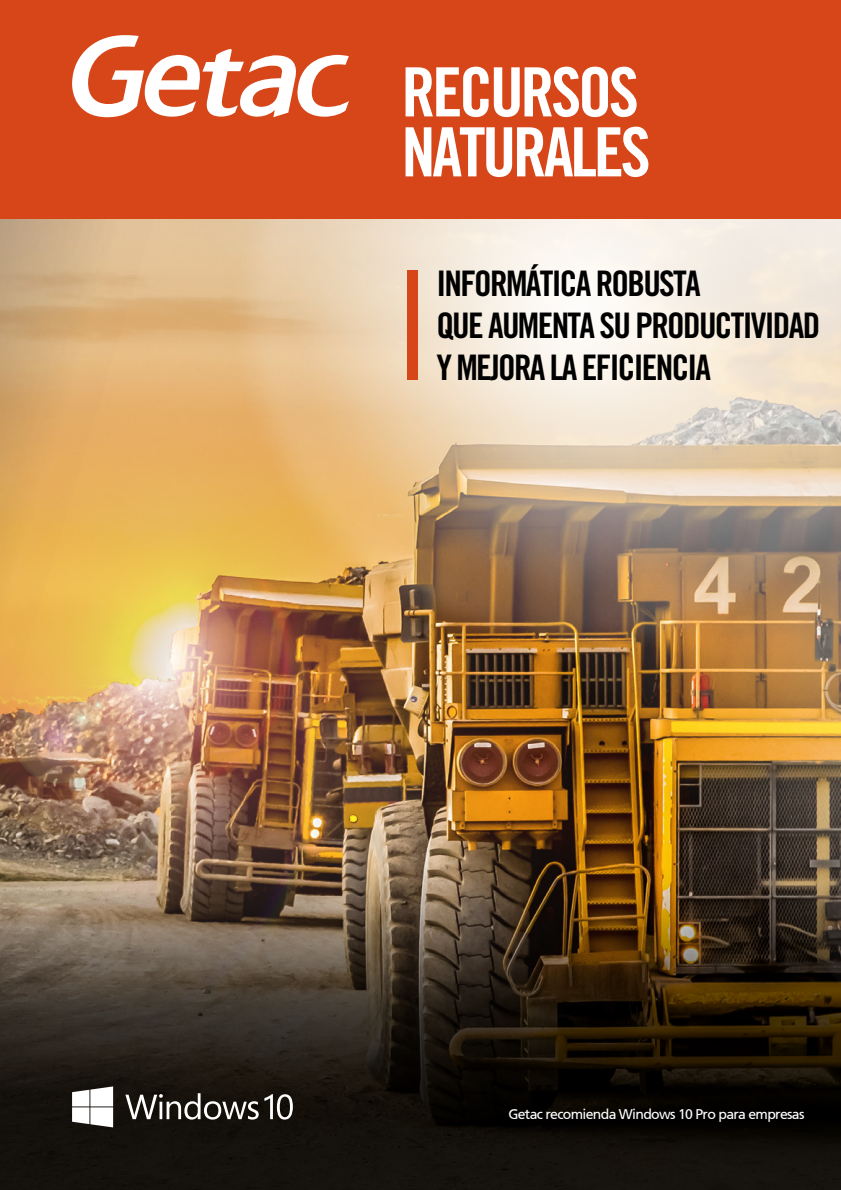
<style>
.page{position:relative;width:841px;height:1190px;background:#fff}
.page>*{position:absolute;margin:0;border:0;box-sizing:border-box;transform-origin:0 0}
.t1{font:68px/60px "Trade Gothic LT Pro Bd Cn 20";letter-spacing:-.05em;color:#fff}
.t2{font:35.2px/42.2px "Trade Gothic LT Pro Bd Cn 20";letter-spacing:-.05em;color:#000}
.t3{font:14px "Frutiger 55 Roman";letter-spacing:-.05em;color:#fff}
</style>
<div class="page">
<svg style="left:227px;top:985px;width:613px;height:205px;background:#19130a"></svg>
<img style="left:227px;top:218px;width:613px;height:767px">
<img style="left:0;top:218px;width:227px;height:972px">
<div style="left:0;top:0;width:840px;height:218px;background:#d74619"></div>
<svg style="left:72px;top:35px;width:277px;height:83px"></svg>
<svg style="left:72px;top:1086px;width:41px;height:41px"></svg>
<svg style="left:125px;top:1093px;width:133px;height:27px"></svg>
<svg style="left:264px;top:1094px;width:29px;height:26px"></svg>
<div style="left:407px;top:270px;width:10px;height:110px;background:#d74619"></div>
<h1 class="t1" style="left:401px;top:62px;width:251px">RECURSOS<br>NATURALES</h1>
<p class="t2" style="left:436px;top:262px;width:385px">INFORMÁTICA ROBUSTA<br>QUE AUMENTA SU PRODUCTIVIDAD<br>Y MEJORA LA EFICIENCIA</p>
<p class="t3" style="left:508px;top:1106px;width:297px">Getac recomienda Windows 10 Pro para empresas</p>
</div>
